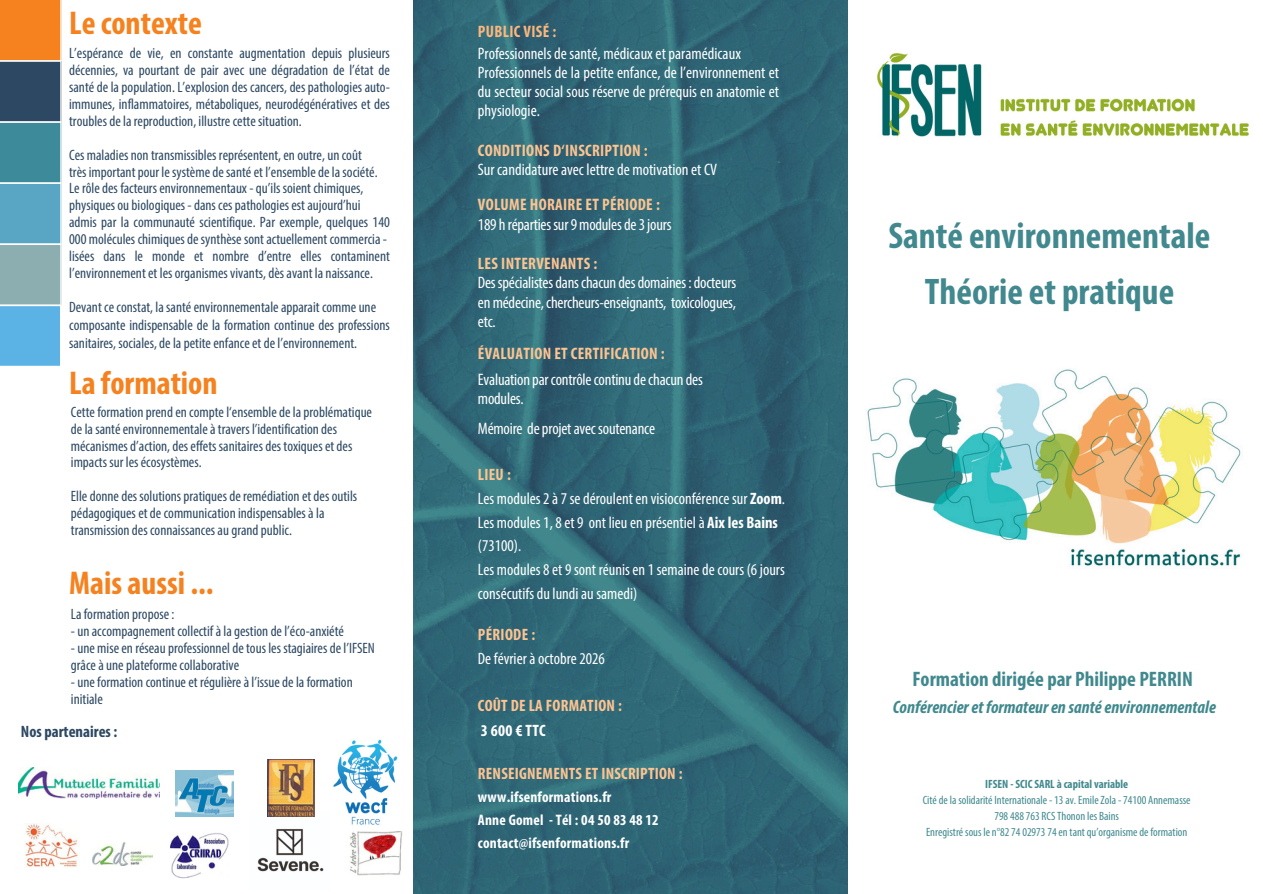
<style>
.page{position:relative;width:1263px;height:894px;background:#fff}
.page>*{position:absolute;margin:0;border:0;box-sizing:border-box;transform-origin:0 0}
.t1{font:700 condensed 37.2px "Myriad Pro";color:#41898e}
.t2{font:700 condensed 33px "Myriad Pro";color:#f5821f}
.t3{font:700 condensed 21px "Myriad Pro";color:#41898e}
.t4{font:italic 700 condensed 18px "Myriad Pro";color:#41898e}
.t5{font:condensed 16.65px/19.2px "Myriad Pro";letter-spacing:-.01em;color:#fff}
.t6{font:condensed 16.5px/23.7px "Myriad Pro";color:#fff}
.t7{font:700 condensed 16.5px/25px "Myriad Pro";letter-spacing:.015em;color:#fdc391}
.t8{font:700 condensed 16.5px "Myriad Pro";color:#2c4862}
.t9{font:700 condensed 15.3px/23.1px "Myriad Pro";letter-spacing:.015em;color:#fff}
.t10{font:condensed 15px/16.8px "Myriad Pro";color:#2c4862}
.t11{font:condensed 12px "Myriad Pro";color:#41898e}
.t12{font:700 condensed 12px "Myriad Pro";color:#41898e}
.s1{font-weight:700;color:#fbb67d}
.s2{font-weight:700;color:#fdc391}
.s3{font-weight:700}
.s4{color:#fff}
</style>
<div class="page">
<img style="left:413px;top:0;width:434px;height:893px">
<svg style="left:0;top:0;width:62px;height:366px;background:#769498"></svg>
<img style="left:176px;top:770px;width:57px;height:46px">
<img style="left:93px;top:842px;width:60px;height:23px">
<img style="left:25px;top:823px;width:53px;height:44px">
<img style="left:170px;top:833px;width:59px;height:45px">
<img style="left:350px;top:831px;width:53px;height:44px">
<img style="left:19px;top:767px;width:140px;height:31px">
<img style="left:257px;top:810px;width:67px;height:62px">
<img style="left:268px;top:759px;width:47px;height:57px">
<img style="left:867px;top:369px;width:374px;height:198px">
<img style="left:877px;top:53px;width:372px;height:84px">
<img style="left:333px;top:739px;width:65px;height:86px">
<p class="t2" style="left:69px;top:10px;width:134px">Le contexte</p>
<p class="t10" style="left:69px;top:46px;width:322px;text-align:justify">L’espérance de vie, en constante augmentation depuis plusieurs décennies, va pourtant de pair avec une dégradation de l’état de santé de la population. L’explosion des cancers, des pathologies auto&shy;immunes, inflammatoires, métaboliques, neurodégénératives et des troubles de la reproduction, illustre cette situation.</p>
<p class="t10" style="left:69px;top:147px;width:322px">Ces maladies non transmissibles représentent, en outre, un coût<br>très important pour le système de santé et l’ensemble de la société.<br>Le rôle des facteurs environnementaux - qu’ils soient chimiques, physiques ou biologiques - dans ces pathologies est aujourd’hui admis par la communauté scientifique. Par exemple, quelques 140<br>000 molécules chimiques de synthèse sont actuellement commercia - lisées dans le monde et nombre d’entre elles contaminent l’environnement et les organismes vivants, dès avant la naissance.</p>
<p class="t10" style="left:69px;top:299px;width:322px;line-height:18px">Devant ce constat, la santé environnementale apparait comme une composante indispensable de la formation continue des professions sanitaires, sociales, de la petite enfance et de l’environnement.</p>
<p class="t2" style="left:69px;top:368px;width:150px">La formation</p>
<p class="t10" style="left:71px;top:404px;width:303px">Cette formation prend en compte l‘ensemble de la problématique de la santé environnementale à travers l’identification des mécanismes d’action, des effets sanitaires des toxiques et des impacts sur les écosystèmes.</p>
<p class="t10" style="left:71px;top:489px;width:288px">Elle donne des solutions pratiques de remédiation et des outils pédagogiques et de communication indispensables à la transmission des connaissances au grand public.</p>
<h5 class="t2" style="left:69px;top:569px;width:146px">Mais aussi ...</h5>
<p class="t10" style="left:71px;top:607px;width:105px">La formation propose :</p>
<p class="t10" style="left:71px;top:624px;width:275px">- un accompagnement collectif à la gestion de l’éco-anxiété</p>
<p class="t10" style="left:71px;top:641px;width:305px">- une mise en réseau professionnel de tous les stagiaires de l’IFSEN grâce à une plateforme collaborative</p>
<p class="t10" style="left:71px;top:674px;width:283px">- une formation continue et régulière à l’issue de la formation initiale</p>
<h5 class="t8" style="left:21px;top:724px;width:98px">Nos partenaires :</h5>
<h2 class="t5" style="left:478px;top:22px;width:265px;line-height:21.3px"><span class="s1">PUBLIC VISÉ :<br></span>Professionnels de santé, médicaux et paramédicaux</h2>
<h2 class="t5" style="left:478px;top:64px;width:303px;text-align:justify">Professionnels de la petite enfance, de l’environnement et du secteur social sous réserve de prérequis en anatomie et physiologie.</h2>
<h6 class="t5" style="left:478px;top:142px;width:241px"><span class="s2">CONDITIONS D‘INSCRIPTION :<br></span>Sur candidature avec lettre de motivation et CV</h6>
<h6 class="t5" style="left:478px;top:197px;width:195px"><span class="s2">VOLUME HORAIRE ET PÉRIODE :<br></span>189 h répartiessur9modulesde3jours</h6>
<h6 class="t5" style="left:478px;top:255px;width:260px"><span class="s2">LES INTERVENANTS :<br></span>Desspécialistesdanschacun desdomaines:docteurs enmédecine,chercheurs-enseignants, toxicologues, etc.</h6>
<h2 class="t5" style="left:478px;top:342px;width:226px;line-height:25.3px"><span class="s2">ÉVALUATION ET CERTIFICATION :<br></span>Evaluation parcontrôlecontinudechacun des</h2>
<h2 class="t5" style="left:478px;top:384px;width:179px;line-height:30.3px">modules.<br>Mémoire deprojetavecsoutenance</h2>
<h6 class="t6" style="left:478px;top:464px;width:309px"><span class="s2">LIEU :<br></span>Les modules 2 à 7 se déroulent en visioconférence sur <span class="s3">Zoom</span>.<br>Les modules 1, 8 et 9 ont lieu en présentiel à <span class="s3">Aix les Bains </span>(73100).<br>Les modules 8 et 9 sont réunis en 1 semaine de cours (6 jours consécutifs du lundi au samedi)</h6>
<h6 class="t6" style="left:478px;top:624px;width:128px"><span class="s2">PÉRIODE :<br></span>De février à octobre 2026</h6>
<h4 class="t7" style="left:478px;top:693px;width:146px">COÛT DE LA FORMATION :<br><span class="s4">3 600 € TTC</span></h4>
<p class="t7" style="left:478px;top:762px;width:206px">RENSEIGNEMENTS ET INSCRIPTION :</p>
<p class="t9" style="left:478px;top:786px;width:182px">www.ifsenformations.fr<br>Anne Gomel - Tél : 04 50 83 48 12 contact@ifsenformations.fr</p>
<h2 class="t1" style="left:888px;top:220px;width:323px">Santé environnementale</h2>
<h6 class="t1" style="left:925px;top:276px;width:251px">Théorie et pratique</h6>
<p class="t3" style="left:912px;top:669px;width:282px">Formation dirigée par Philippe PERRIN</p>
<p class="t4" style="left:893px;top:699px;width:325px">Conférencieret formateuren santéenvironnementale</p>
<h5 class="t12" style="left:985px;top:778px;width:145px">IFSEN - SCIC SARL à capital variable</h5>
<h5 class="t11" style="left:923px;top:794px;width:269px">Cité de la solidarité Internationale - 13 av. Emile Zola - 74100 Annemasse</h5>
<h5 class="t11" style="left:994px;top:810px;width:126px">798 488 763 RCS Thonon les Bains</h5>
<h5 class="t11" style="left:926px;top:826px;width:263px">Enregistré sous le n°82 74 02973 74 en tant qu’organisme de formation</h5>
</div>
